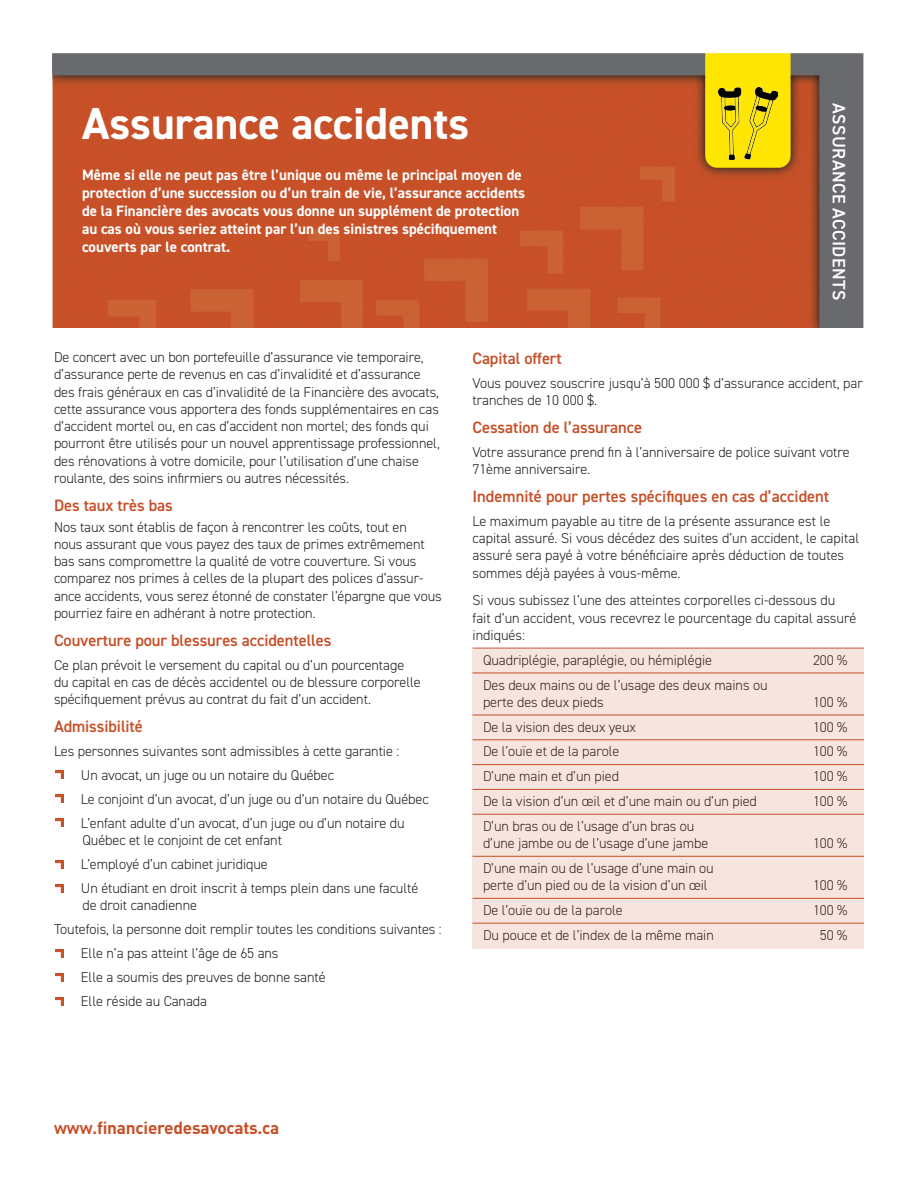
<style>
.page{position:relative;width:918px;height:1188px;background:#fff}
.page>*{position:absolute;margin:0;border:0;box-sizing:border-box;transform-origin:0 0}
.t1{font:700 45px "DIN2014";color:#fff}
.t2{font:600 18px "DIN2014";letter-spacing:.02em;color:#fff}
.t3{font:700 17.25px "DINOT";letter-spacing:-.015em;color:#c64f27}
.t4{font:600 16.5px "DIN2014";letter-spacing:-.005em;color:#c64f27}
.t5{font:700 15px/18px "DIN2014";color:#fff}
.t6{font:300 14.25px/17.2px "DIN2014";letter-spacing:-.005em;color:#231f20}
.s1{font-family:"DIN2014";font-weight:600;font-size:18px}
</style>
<div class="page">
<img style="left:52px;top:53px;width:812px;height:275px">
<svg style="left:56px;top:771px;width:8px;height:8px"></svg>
<svg style="left:56px;top:795px;width:8px;height:8px"></svg>
<svg style="left:56px;top:819px;width:8px;height:8px"></svg>
<svg style="left:56px;top:860px;width:8px;height:8px"></svg>
<svg style="left:56px;top:884px;width:8px;height:8px"></svg>
<svg style="left:56px;top:949px;width:8px;height:8px"></svg>
<svg style="left:56px;top:973px;width:8px;height:8px"></svg>
<svg style="left:56px;top:997px;width:8px;height:8px"></svg>
<hr style="left:472px;top:648px;width:392px;height:1px;background:#c64f27">
<img style="left:719px;top:87px;width:59px;height:73px">
<div style="left:472px;top:649px;width:392px;height:299px;background:#f6e4de"></div>
<h1 class="t1" style="left:82px;top:94px;width:389px">Assurance accidents</h1>
<p class="t5" style="left:82px;top:166px;width:445px">Même si elle ne peut pas être l’unique ou même le principal moyen de protection d’une succession ou d’un train de vie, l’assurance accidents de la Financière des avocats vous donne un supplément de protection au cas où vous seriez atteint par l’un des sinistres spécifiquement couverts par le contrat.</p>
<p class="t2" style="left:851px;top:103px;width:198px;rotate:90deg">ASSURANCE ACCIDENTS</p>
<p class="t6" style="left:54px;top:349px;width:387px">De concert avec un bon portefeuille d’assurance vie temporaire, d’assurance perte de revenus en cas d’invalidité et d’assurance des frais généraux en cas d’invalidité de la Financière des avocats, cette assurance vous apportera des fonds supplémentaires en cas d’accident mortel ou, en cas d’accident non mortel; des fonds qui pourront être utilisés pour un nouvel apprentissage professionnel, des rénovations à votre domicile, pour l’utilisation d’une chaise roulante, des soins infirmiers ou autres nécessités.</p>
<p class="t4" style="left:54px;top:494px;width:120px">Des taux très bas</p>
<p class="t6" style="left:54px;top:518px;width:389px">Nos taux sont établis de façon à rencontrer les coûts, tout en<br>nous assurant que vous payez des taux de primes extrêmement bas sans compromettre la qualité de votre couverture. Si vous comparez nos primes à celles de la plupart des polices d’assur&shy;ance accidents, vous serez étonné de constater l’épargne que vous pourriez faire en adhérant à notre protection.</p>
<p class="t4" style="left:54px;top:629px;width:279px">Couverture pour blessures accidentelles</p>
<p class="t6" style="left:54px;top:656px;width:368px">Ce plan prévoit le versement du capital ou d’un pourcentage du capital en cas de décès accidentel ou de blessure corporelle spécifiquement prévus au contrat du fait d’un accident.</p>
<p class="t4" style="left:54px;top:715px;width:90px">Admissibilité</p>
<p class="t6" style="left:81px;top:739px;width:349px;line-height:24px;text-indent:-27px">Les personnes suivantes sont admissibles à cette garantie :<br>Un avocat, un juge ou un notaire du Québec<br>Le conjoint d’un avocat, d’un juge ou d’un notaire du Québec L’enfant adulte d’un avocat, d’un juge ou d’un notaire du</p>
<p class="t6" style="left:81px;top:828px;width:339px;line-height:24px">Québec et le conjoint de cet enfant<br>L’employé d’un cabinet juridique<br>Un étudiant en droit inscrit à temps plein dans une faculté</p>
<p class="t6" style="left:83px;top:897px;width:116px">de droit canadienne</p>
<p class="t6" style="left:54px;top:921px;width:389px">Toutefois, la personne doit remplir toutes les conditions suivantes :</p>
<p class="t6" style="left:81px;top:945px;width:199px">Elle n’a pas atteint l’âge de 65 ans</p>
<p class="t6" style="left:81px;top:969px;width:246px">Elle a soumis des preuves de bonne santé</p>
<p class="t6" style="left:81px;top:993px;width:128px">Elle réside au Canada</p>
<p class="t4" style="left:472px;top:347px;width:91px">Capital offert</p>
<p class="t6" style="left:472px;top:374px;width:392px">Vous pouvez souscrire jusqu’à 500 000 $ d’assurance accident, par tranches de 10 000 $.</p>
<p class="t4" style="left:472px;top:416px;width:171px">Cessation de l’assurance</p>
<p class="t6" style="left:472px;top:443px;width:379px">Votre assurance prend fin à l’anniversaire de police suivant votre<br>71ème anniversaire.</p>
<p class="t4" style="left:472px;top:485px;width:358px">Indemnité pour pertes spécifiques en cas d’accident</p>
<p class="t6" style="left:472px;top:512px;width:388px">Le maximum payable au titre de la présente assurance est le capital assuré. Si vous décédez des suites d’un accident, le capital assuré sera payé à votre bénéficiaire après déduction de toutes sommes déjà payées à vous-même.</p>
<p class="t6" style="left:472px;top:592px;width:385px">Si vous subissez l’une des atteintes corporelles ci-dessous du fait d’un accident, vous recevrez le pourcentage du capital assuré indiqués:</p>
<p class="t6" style="left:483px;top:651px;width:231px">Quadriplégie, paraplégie, ou hémiplégie</p>
<p class="t6" style="left:813px;top:651px;width:36px">200 %</p>
<p class="t6" style="left:483px;top:676px;width:286px">Des deux mains ou de l’usage des deux mains ou perte des deux pieds</p>
<p class="t6" style="left:813px;top:693px;width:36px">100 %</p>
<p class="t6" style="left:483px;top:718px;width:154px">De la vision des deux yeux</p>
<p class="t6" style="left:813px;top:718px;width:36px">100 %</p>
<p class="t6" style="left:483px;top:743px;width:138px">De l’ouïe et de la parole</p>
<p class="t6" style="left:813px;top:743px;width:36px">100 %</p>
<p class="t6" style="left:483px;top:768px;width:138px">D’une main et d’un pied</p>
<p class="t6" style="left:813px;top:768px;width:36px">100 %</p>
<p class="t6" style="left:483px;top:793px;width:276px">De la vision d’un œil et d’une main ou d’un pied</p>
<p class="t6" style="left:813px;top:793px;width:36px">100 %</p>
<p class="t6" style="left:483px;top:817px;width:227px">D’un bras ou de l’usage d’un bras ou d’une jambe ou de l’usage d’une jambe</p>
<p class="t6" style="left:813px;top:835px;width:36px">100 %</p>
<p class="t6" style="left:483px;top:859px;width:232px">D’une main ou de l’usage d’une main ou perte d’un pied ou de la vision d’un œil</p>
<p class="t6" style="left:813px;top:877px;width:36px">100 %</p>
<p class="t6" style="left:483px;top:901px;width:141px">De l’ouïe ou de la parole</p>
<p class="t6" style="left:813px;top:901px;width:36px">100 %</p>
<p class="t6" style="left:483px;top:926px;width:232px">Du pouce et de l’index de la même main</p>
<p class="t6" style="left:820px;top:926px;width:29px">50 %</p>
<p class="t3" style="left:54px;top:1117px;width:227px"><span class="s1">www.</span>financieredesavocats.ca</p>
</div>
